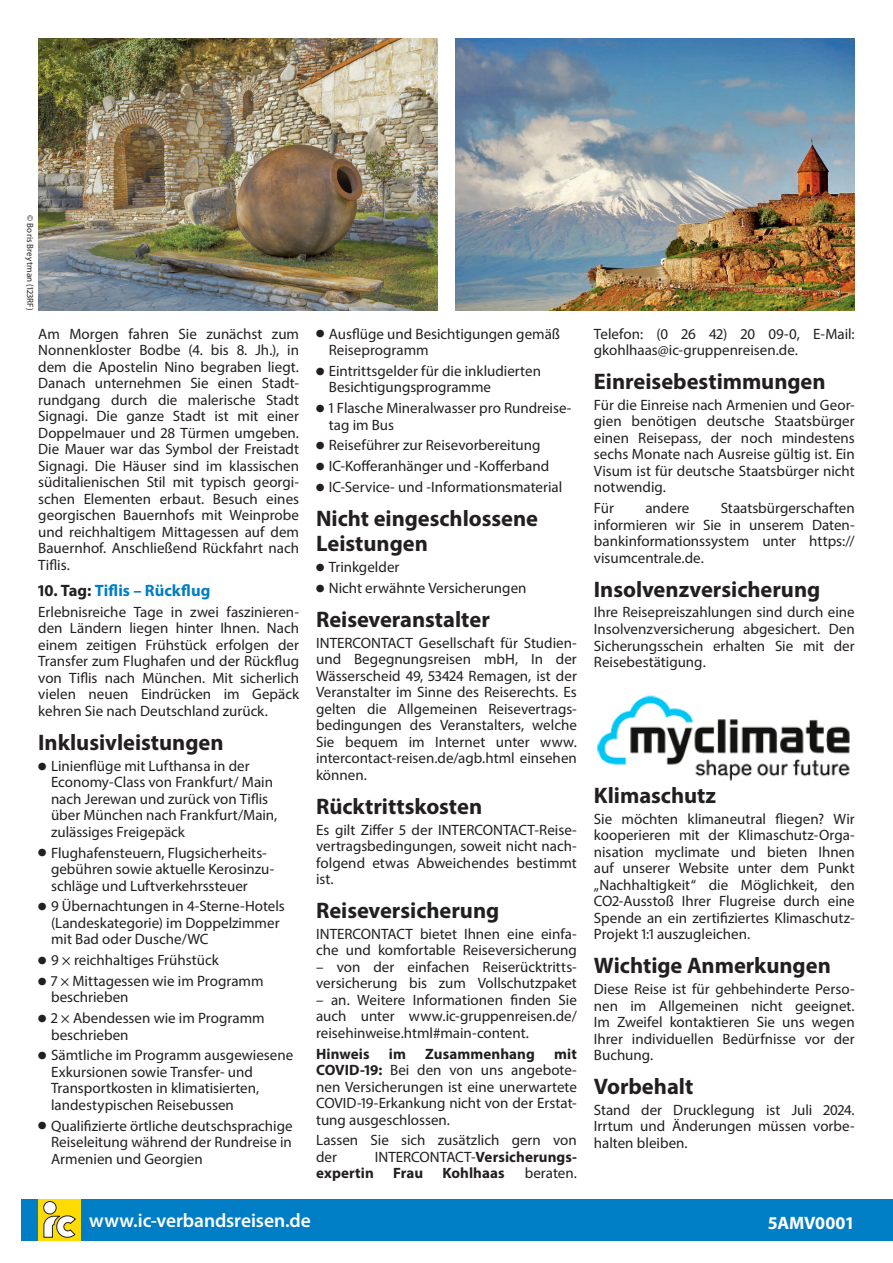
<style>
.page{position:relative;width:893px;height:1263px;background:#fff}
.page>*{position:absolute;margin:0;border:0;box-sizing:border-box;transform-origin:0 0}
.Reise-Rubrik{font:700 22.5px/25.5px "Myriad Pro";letter-spacing:-.005em;color:#231f20}
.t1{font:600 19.5px "Myriad Pro";letter-spacing:-.005em;color:#fff}
.IC-Werbenummer_im_Balken{font:700 18px "Myriad Pro";letter-spacing:-.01em;color:#fff}
.Reise-Tag{font:700 16.5px "Myriad Pro";color:#007ec5}
.Reise-Text{font:15px/16.5px "Myriad Pro";color:#231f20;text-align:justify}
.Reise-Text-2{font:700 15px "Myriad Pro";letter-spacing:.005em;color:#231f20}
.Bild-Copyright-Rechts{font:9px "Myriad Pro";letter-spacing:.02em;color:#231f20}
.s1{color:#231f20}
.s2{font-weight:700}
.s3{font-weight:400}
</style>
<div class="page">
<img style="left:38px;top:38px;width:400px;height:272px">
<img style="left:455px;top:38px;width:400px;height:272px">
<img style="left:597px;top:695px;width:253px;height:86px">
<div style="left:17px;top:1199px;width:876px;height:43px;background:#007ec5"></div>
<div style="left:38px;top:1199px;width:43px;height:43px;background:#ffdc01"></div>
<div style="left:0;top:0;width:21px;height:1263px;background:#fff"></div>
<div style="left:44px;top:1201px;width:12px;height:13px;background:#fff;border-radius:50%"></div>
<div style="left:44px;top:1201px;width:12px;height:13px;border:1px solid #231f20;border-radius:50%"></div>
<svg style="left:44px;top:1214px;width:32px;height:23px"></svg>
<p class="Bild-Copyright-Rechts" style="left:36px;top:215px;width:97px;rotate:90deg">© Boris Breytman (123RF)</p>
<p class="Reise-Text" style="left:38px;top:325px;width:262px">Am Morgen fahren Sie zunächst zum Nonnenkloster Bodbe (4. bis 8. Jh.), in dem die Apostelin Nino begraben liegt.<br>Danach unternehmen Sie einen Stadt&shy;rundgang durch die malerische Stadt Signagi. Die ganze Stadt ist mit einer Doppelmauer und 28 Türmen umgeben.<br>Die Mauer war das Symbol der Freistadt Signagi. Die Häuser sind im klassischen süditalienischen Stil mit typisch georgi&shy;schen Elementen erbaut. Besuch eines georgischen Bauernhofs mit Weinprobe und reichhaltigem Mittagessen auf dem Bauernhof. Anschließend Rückfahrt nach Tiflis.</p>
<p class="Reise-Tag" style="left:38px;top:580px;width:174px"><span class="s1">10. Tag:</span> Tiflis – Rückflug</p>
<p class="Reise-Text" style="left:38px;top:603px;width:262px">Erlebnisreiche Tage in zwei faszinieren&shy;den Ländern liegen hinter Ihnen. Nach einem zeitigen Frühstück erfolgen der Transfer zum Flughafen und der Rückflug von Tiflis nach München. Mit sicherlich vielen neuen Eindrücken im Gepäck kehren Sie nach Deutschland zurück.</p>
<p class="Reise-Rubrik" style="left:38px;top:729px;width:187px">Inklusivleistungen</p>
<p class="Reise-Text" style="left:51px;top:757px;width:228px;text-align:left;text-indent:-13px">● Linienflüge mit Lufthansa in der<br>Economy-Class von Frankfurt/ Main nach Jerewan und zurück von Tiflis über München nach Frankfurt/Main, zulässiges Freigepäck</p>
<p class="Reise-Text" style="left:51px;top:844px;width:225px;text-align:left;text-indent:-13px">● Flughafensteuern, Flugsicherheits&shy;gebühren sowie aktuelle Kerosinzu&shy;schläge und Luftverkehrssteuer</p>
<p class="Reise-Text" style="left:51px;top:898px;width:235px;text-align:left;text-indent:-13px">● 9 Übernachtungen in 4-Sterne-Hotels (Landeskategorie) im Doppelzimmer mit Bad oder Dusche/WC</p>
<p class="Reise-Text" style="left:38px;top:951px;width:182px">● 9 × reichhaltiges Frühstück</p>
<p class="Reise-Text" style="left:51px;top:972px;width:214px;text-indent:-13px">● 7 × Mittagessen wie im Programm beschrieben</p>
<p class="Reise-Text" style="left:51px;top:1009px;width:215px;text-indent:-13px">● 2 × Abendessen wie im Programm beschrieben</p>
<p class="Reise-Text" style="left:51px;top:1047px;width:244px;text-align:left;text-indent:-13px">● Sämtliche im Programm ausgewiesene Exkursionen sowie Transfer- und Transportkosten in klimatisierten, landestypischen Reisebussen</p>
<p class="Reise-Text" style="left:51px;top:1117px;width:243px;text-indent:-13px">● Qualifizierte örtliche deutschsprachige Reiseleitung während der Rundreise in Armenien und Georgien</p>
<p class="Reise-Text" style="left:329px;top:325px;width:233px;text-indent:-13px">● Ausflüge und Besichtigungen gemäß<br>Reiseprogramm</p>
<p class="Reise-Text" style="left:329px;top:362px;width:214px;text-indent:-13px">● Eintrittsgelder für die inkludierten<br>Besichtigungsprogramme</p>
<p class="Reise-Text" style="left:329px;top:400px;width:244px;text-indent:-13px">● 1 Flasche Mineralwasser pro Rundreise&shy;tag im Bus</p>
<p class="Reise-Text" style="left:316px;top:437px;width:226px">● Reiseführer zur Reisevorbereitung</p>
<p class="Reise-Text" style="left:316px;top:458px;width:235px">● IC-Kofferanhänger und -Kofferband</p>
<p class="Reise-Text" style="left:316px;top:478px;width:248px">● IC-Service- und -Informationsmaterial</p>
<p class="Reise-Rubrik" style="left:316px;top:505px;width:223px">Nicht eingeschlossene<br>Leistungen</p>
<p class="Reise-Text" style="left:316px;top:559px;width:85px">● Trinkgelder</p>
<p class="Reise-Text" style="left:316px;top:579px;width:212px">● Nicht erwähnte Versicherungen</p>
<p class="Reise-Rubrik" style="left:316px;top:606px;width:175px">Reiseveranstalter</p>
<p class="Reise-Text" style="left:316px;top:634px;width:262px">INTERCONTACT Gesellschaft für Studien&shy;und Begegnungsreisen mbH, In der Wässerscheid 49, 53424 Remagen, ist der Veranstalter im Sinne des Reiserechts. Es gelten die Allgemeinen Reisevertrags&shy;bedingungen des Veranstalters, welche Sie bequem im Internet unter www. intercontact-reisen.de/agb.html einsehen können.</p>
<p class="Reise-Rubrik" style="left:316px;top:793px;width:168px">Rücktrittskosten</p>
<p class="Reise-Text" style="left:316px;top:821px;width:262px">Es gilt Ziffer 5 der INTERCONTACT-Reise&shy;vertragsbedingungen, soweit nicht nach&shy;folgend etwas Abweichendes bestimmt ist.</p>
<p class="Reise-Rubrik" style="left:316px;top:897px;width:185px">Reiseversicherung</p>
<p class="Reise-Text" style="left:316px;top:925px;width:262px">INTERCONTACT bietet Ihnen eine einfa&shy;che und komfortable Reiseversicherung</p>
<p class="Reise-Text" style="left:316px;top:958px;width:262px">– von der einfachen Reiserücktritts&shy;versicherung bis zum Vollschutzpaket</p>
<p class="Reise-Text" style="left:316px;top:991px;width:262px">– an. Weitere Informationen finden Sie auch unter www.ic-gruppenreisen.de/ reisehinweise.html#main-content.</p>
<p class="Reise-Text-2" style="left:316px;top:1044px;width:55px">Hinweis</p>
<p class="Reise-Text-2" style="left:389px;top:1044px;width:19px">im</p>
<p class="Reise-Text-2" style="left:425px;top:1044px;width:111px">Zusammenhang</p>
<p class="Reise-Text" style="left:316px;top:1045px;width:262px;text-indent:238px"><span class="s2">mit COVID-19:</span> Bei den von uns angebote&shy;nen Versicherungen ist eine unerwartete COVID-19-Erkankung nicht von der Erstat&shy;tung ausgeschlossen.</p>
<p class="Reise-Text" style="left:316px;top:1132px;width:262px">Lassen Sie sich zusätzlich gern von der</p>
<p class="Reise-Text-2" style="left:375px;top:1147px;width:204px"><span class="s3">INTERCONTACT-</span>Versicherungs-</p>
<p class="Reise-Text-2" style="left:316px;top:1163px;width:59px">expertin</p>
<p class="Reise-Text-2" style="left:393px;top:1163px;width:31px">Frau</p>
<p class="Reise-Text-2" style="left:442px;top:1163px;width:64px">Kohlhaas</p>
<p class="Reise-Text" style="left:525px;top:1165px;width:54px">beraten.</p>
<p class="Reise-Text" style="left:594px;top:325px;width:262px">Telefon: (0 26 42) 20 09-0, E-Mail: gkohlhaas@ic-gruppenreisen.de.</p>
<p class="Reise-Rubrik" style="left:594px;top:368px;width:233px">Einreisebestimmungen</p>
<p class="Reise-Text" style="left:594px;top:396px;width:262px">Für die Einreise nach Armenien und Geor&shy;gien benötigen deutsche Staatsbürger einen Reisepass, der noch mindestens sechs Monate nach Ausreise gültig ist. Ein Visum ist für deutsche Staatsbürger nicht notwendig.</p>
<p class="Reise-Text" style="left:594px;top:500px;width:22px">Für</p>
<p class="Reise-Text" style="left:645px;top:500px;width:45px">andere</p>
<p class="Reise-Text" style="left:594px;top:500px;width:262px;text-indent:127px">Staatsbürgerschaften informieren wir Sie in unserem Daten&shy;bankinformationssystem unter https:// visumcentrale.de.</p>
<p class="Reise-Rubrik" style="left:594px;top:576px;width:228px">Insolvenzversicherung</p>
<p class="Reise-Text" style="left:594px;top:604px;width:262px">Ihre Reisepreiszahlungen sind durch eine Insolvenzversicherung abgesichert. Den Sicherungsschein erhalten Sie mit der Reisebestätigung.</p>
<p class="Reise-Rubrik" style="left:594px;top:782px;width:124px">Klimaschutz</p>
<p class="Reise-Text" style="left:594px;top:810px;width:262px">Sie möchten klimaneutral fliegen? Wir kooperieren mit der Klimaschutz-Orga&shy;nisation myclimate und bieten Ihnen auf unserer Website unter dem Punkt „Nachhaltigkeit“ die Möglichkeit, den CO2-Ausstoß Ihrer Flugreise durch eine Spende an ein zertifiziertes Klimaschutz-Projekt 1:1 auszugleichen.</p>
<p class="Reise-Rubrik" style="left:594px;top:952px;width:238px">Wichtige Anmerkungen</p>
<p class="Reise-Text" style="left:594px;top:980px;width:262px">Diese Reise ist für gehbehinderte Perso&shy;nen im Allgemeinen nicht geeignet.<br>Im Zweifel kontaktieren Sie uns wegen Ihrer individuellen Bedürfnisse vor der Buchung.</p>
<p class="Reise-Rubrik" style="left:594px;top:1073px;width:101px">Vorbehalt</p>
<p class="Reise-Text" style="left:594px;top:1101px;width:262px">Stand der Drucklegung ist Juli 2024.<br>Irrtum und Änderungen müssen vorbe&shy;halten bleiben.</p>
<h2 class="t1" style="left:89px;top:1207px;width:223px">www.ic-verbandsreisen.de</h2>
<p class="IC-Werbenummer_im_Balken" style="left:768px;top:1211px;width:88px">5AMV0001</p>
</div>
